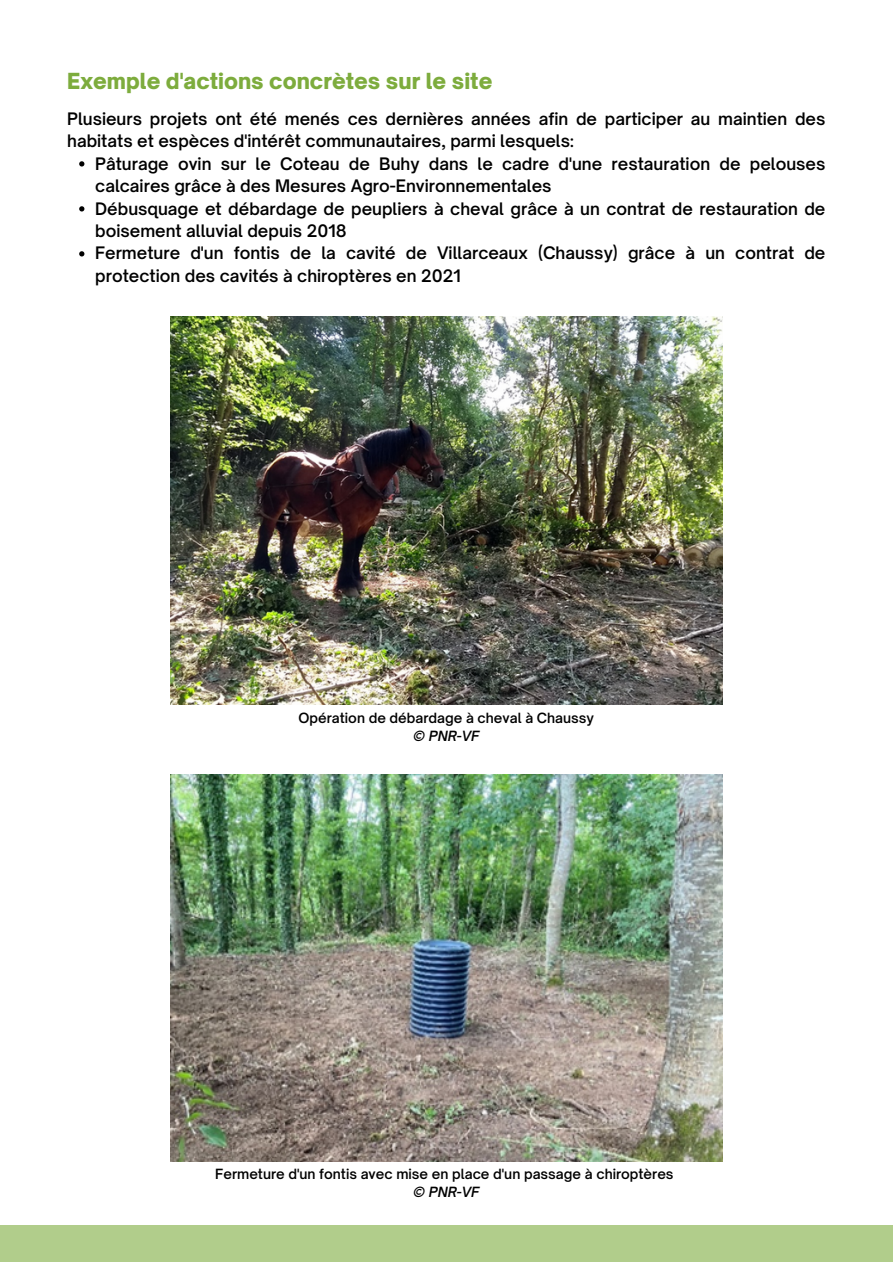
<style>
.page{position:relative;width:893px;height:1264px;background:#fff}
.page>*{position:absolute;margin:0;border:0;box-sizing:border-box;transform-origin:0 0}
.t1{font:900 21.15px "Open Sauce One";color:#7dac3d}
.t2{font:600 16.5px/22.5px "Open Sauce One";color:#000}
.t3{font:600 13.5px "Open Sauce One";color:#000}
.t4{font:italic 600 13.5px "Open Sauce One";color:#000}
</style>
<div class="page">
<img style="left:170px;top:317px;width:552px;height:388px">
<img style="left:170px;top:774px;width:552px;height:387px">
<svg style="left:79px;top:161px;width:5px;height:5px"></svg>
<svg style="left:79px;top:206px;width:5px;height:5px"></svg>
<svg style="left:79px;top:251px;width:5px;height:5px"></svg>
<p class="t1" style="left:67px;top:68px;width:426px">Exemple d'actions concrètes sur le site</p>
<p class="t2" style="left:67px;top:107px;width:759px">Plusieurs projets ont été menés ces dernières années afin de participer au maintien des habitats et espèces d'intérêt communautaires, parmi lesquels:</p>
<p class="t2" style="left:95px;top:152px;width:731px">Pâturage ovin sur le Coteau de Buhy dans le cadre d'une restauration de pelouses calcaires grâce à des Mesures Agro-Environnementales</p>
<p class="t2" style="left:95px;top:197px;width:731px">Débusquage et débardage de peupliers à cheval grâce à un contrat de restauration de boisement alluvial depuis 2018</p>
<p class="t2" style="left:95px;top:242px;width:731px">Fermeture d'un fontis de la cavité de Villarceaux (Chaussy) grâce à un contrat de protection des cavités à chiroptères en 2021</p>
<p class="t3" style="left:298px;top:709px;width:297px">Opération de débardage à cheval à Chaussy</p>
<p class="t4" style="left:413px;top:727px;width:68px">© PNR-VF</p>
<p class="t3" style="left:215px;top:1165px;width:460px">Fermeture d'un fontis avec mise en place d'un passage à chiroptères</p>
<p class="t4" style="left:413px;top:1183px;width:68px">© PNR-VF</p>
</div>
